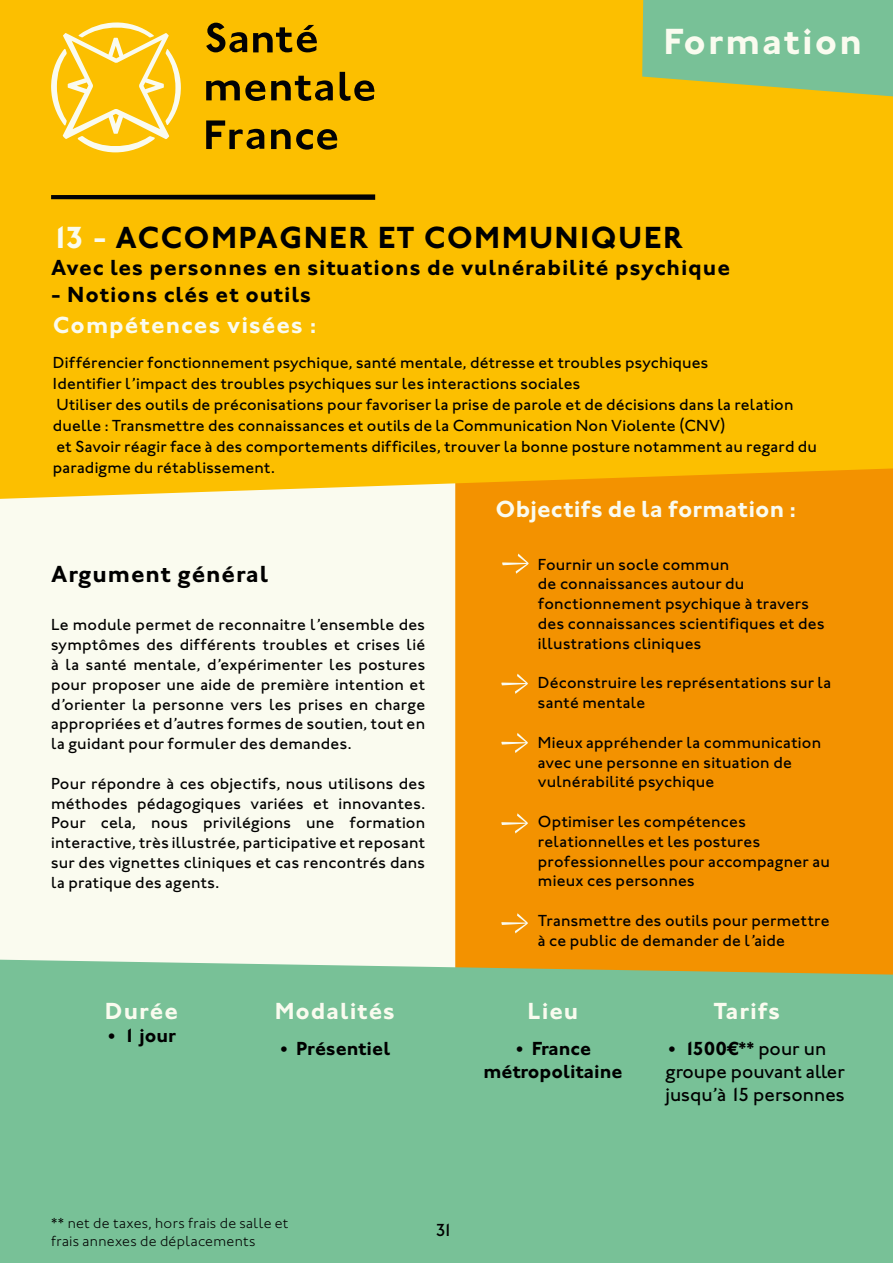
<style>
.page{position:relative;width:893px;height:1263px;background:#fafbef}
.page>*{position:absolute;margin:0;border:0;box-sizing:border-box;transform-origin:0 0}
.t1{font:700 37.5px "Johnston ITC Std";letter-spacing:.055em;color:#fafbef}
.t2{font:700 31.5px "Johnston ITC Std";letter-spacing:.04em;color:#000}
.t3{font:700 24px "Johnston ITC Std";letter-spacing:.04em;color:#fafbef}
.t4{font:700 24px "Johnston ITC Std";letter-spacing:.005em;color:#fafbef}
.t5{font:700 24px "Johnston ITC Std";letter-spacing:.04em;color:#000}
.t6{font:700 22.5px "Johnston ITC Std";letter-spacing:.04em;color:#000}
.t7{font:500 19.5px/23.4px "Johnston ITC Std";color:#000}
.t8{font:700 19.5px/23.4px "Johnston ITC Std";color:#000;text-align:center}
.t9{font:500 18px "Johnston ITC Std";color:#000}
.t10{font:500 16.5px/19.8px "Johnston ITC Std";letter-spacing:.01em;color:#000}
.t11{font:300 15px/18px "Johnston ITC Std";letter-spacing:.02em;color:#000}
.s1{color:#fafbef}
.s2{font-weight:700}
</style>
<div class="page">
<div style="left:455px;top:499px;width:438px;height:461px;background:#f39200"></div>
<div style="left:0;top:960px;width:893px;height:303px;background:#78c197"></div>
<div style="left:0;top:0;width:893px;height:499px;background:#fcbf00"></div>
<svg style="left:340px;top:72px;width:34px;height:29px"></svg>
<svg style="left:206px;top:80px;width:59px;height:21px"></svg>
<svg style="left:271px;top:76px;width:62px;height:25px;background:#906d01"></svg>
<svg style="left:271px;top:129px;width:66px;height:21px"></svg>
<svg style="left:206px;top:120px;width:58px;height:29px;background:#9d7701"></svg>
<svg style="left:206px;top:23px;width:41px;height:29px"></svg>
<svg style="left:253px;top:25px;width:64px;height:27px;background:#957101"></svg>
<svg style="left:51px;top:17px;width:130px;height:135px"></svg>
<svg style="left:51px;top:194px;width:324px;height:6px;background:#342702"></svg>
<svg style="left:642px;top:0;width:251px;height:96px;background:#85c087"></svg>
<svg style="left:502px;top:553px;width:27px;height:21px"></svg>
<svg style="left:501px;top:674px;width:27px;height:20px"></svg>
<svg style="left:501px;top:733px;width:27px;height:20px"></svg>
<svg style="left:501px;top:913px;width:27px;height:20px"></svg>
<svg style="left:501px;top:813px;width:27px;height:20px"></svg>
<h1 class="t1" style="left:663px;top:19px;width:200px">Formation</h1>
<h2 class="t2" style="left:51px;top:218px;width:634px"><span class="s1">13 -</span> ACCOMPAGNER ET COMMUNIQUER</h2>
<h3 class="t6" style="left:51px;top:254px;width:680px">Avec les personnes en situations de vulnérabilité psychique</h3>
<h3 class="t6" style="left:51px;top:281px;width:262px">- Notions clés et outils</h3>
<h3 class="t3" style="left:53px;top:310px;width:265px">Compétences visées :</h3>
<p class="t10" style="left:53px;top:351px;width:765px;line-height:21px">Différencier fonctionnement psychique, santé mentale, détresse et troubles psychiques<br>Identifier l’impact des troubles psychiques sur les interactions sociales<br>Utiliser des outils de préconisations pour favoriser la prise de parole et de décisions dans la relation duelle : Transmettre des connaissances et outils de la Communication Non Violente (CNV)<br>et Savoir réagir face à des comportements difficiles, trouver la bonne posture notamment au regard du paradigme du rétablissement.</p>
<h3 class="t5" style="left:51px;top:559px;width:219px">Argument général</h3>
<p class="t10" style="left:51px;top:615px;width:376px;text-align:justify">Le module permet de reconnaitre l’ensemble des symptômes des différents troubles et crises lié à la santé mentale, d’expérimenter les postures pour proposer une aide de première intention et d’orienter la personne vers les prises en charge appropriées et d’autres formes de soutien, tout en la guidant pour formuler des demandes.</p>
<p class="t10" style="left:51px;top:773px;width:376px;text-align:justify">Pour répondre à ces objectifs, nous utilisons des méthodes pédagogiques variées et innovantes.<br>Pour cela, nous privilégions une formation interactive, très illustrée, participative et reposant sur des vignettes cliniques et cas rencontrés dans la pratique des agents.</p>
<h3 class="t3" style="left:105px;top:996px;width:74px">Durée</h3>
<p class="t8" style="left:107px;top:1024px;width:71px">• 1 jour</p>
<h3 class="t3" style="left:275px;top:996px;width:122px">Modalités</h3>
<p class="t8" style="left:279px;top:1036px;width:113px">• Présentiel</p>
<h3 class="t4" style="left:495px;top:494px;width:302px">Objectifs de la formation :</h3>
<p class="t10" style="left:538px;top:554px;width:288px">Fournir un socle commun<br>de connaissances autour du fonctionnement psychique à travers des connaissances scientifiques et des illustrations cliniques</p>
<p class="t10" style="left:538px;top:673px;width:295px">Déconstruire les représentations sur la santé mentale</p>
<p class="t10" style="left:538px;top:732px;width:285px">Mieux appréhender la communication avec une personne en situation de vulnérabilité psychique</p>
<p class="t10" style="left:538px;top:811px;width:293px">Optimiser les compétences relationnelles et les postures professionnelles pour accompagner au mieux ces personnes</p>
<p class="t10" style="left:538px;top:910px;width:293px">Transmettre des outils pour permettre à ce public de demander de l’aide</p>
<h3 class="t3" style="left:527px;top:996px;width:52px">Lieu</h3>
<p class="t8" style="left:483px;top:1036px;width:141px">• France métropolitaine</p>
<h3 class="t3" style="left:713px;top:996px;width:68px">Tarifs</h3>
<p class="t7" style="left:665px;top:1036px;width:181px"><span class="s2">• 1500€**</span> pour un groupe pouvant aller jusqu’à 15 personnes</p>
<p class="t11" style="left:51px;top:1214px;width:239px">** net de taxes, hors frais de salle et frais annexes de déplacements</p>
<p class="t9" style="left:436px;top:1219px;width:19px">31</p>
</div>
